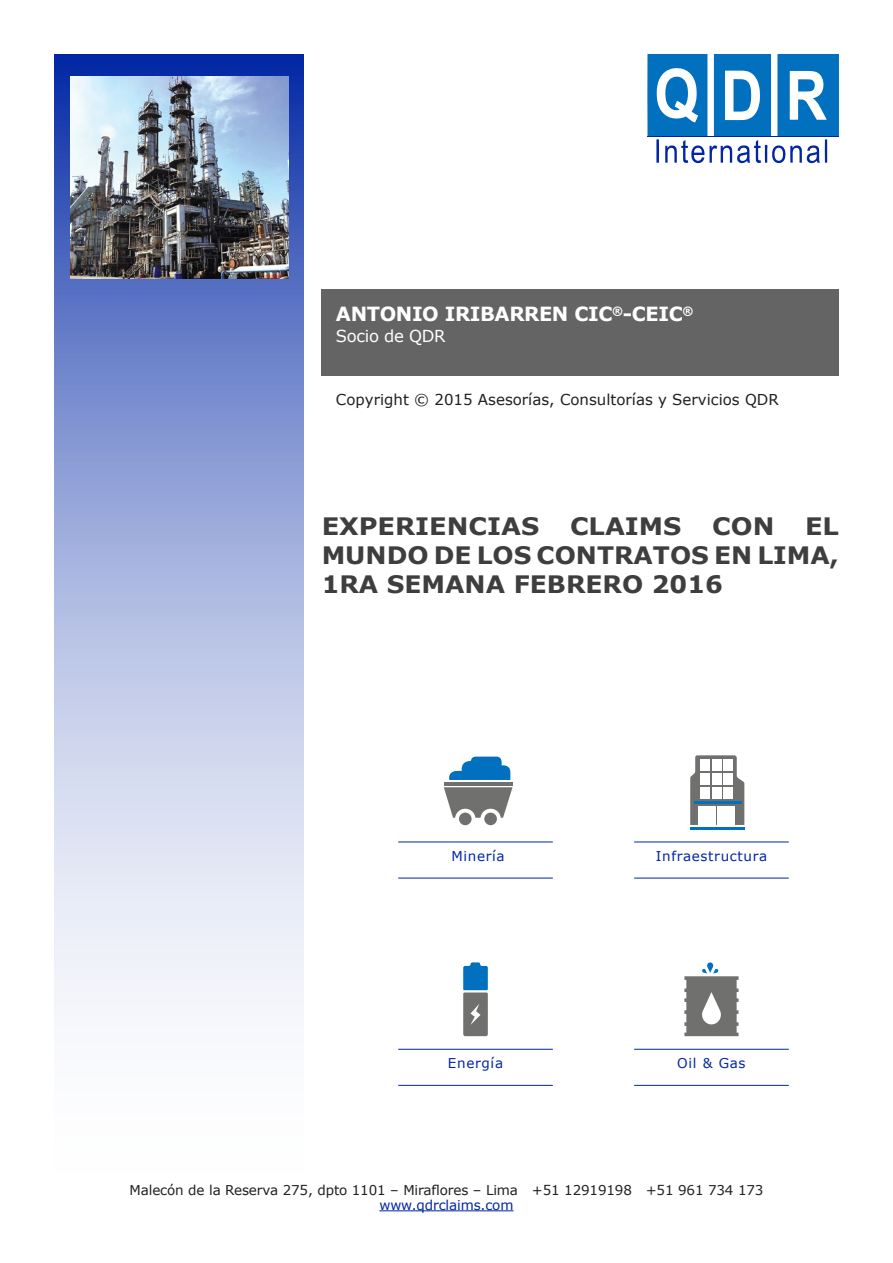
<style>
.page{position:relative;width:893px;height:1263px;background:#fff}
.page>*{position:absolute;margin:0;border:0;box-sizing:border-box;transform-origin:0 0}
.t1{font:700 24px/28.8px "MS Reference Sans Serif";color:#3e3e3f;text-align:justify;scale:1.07 1}
.t2{font:700 19.5px "MS Reference Sans Serif";letter-spacing:-.02em;color:#fff}
.t3{font:16.5px "MS Reference Sans Serif";letter-spacing:-.02em;color:#fff}
.t4{font:15px "MS Reference Sans Serif";color:#231f20}
.t5{font:13.5px "MS Reference Sans Serif";letter-spacing:-.01em;color:#231f20}
.Header_H1{font:13.5px "MS Reference Sans Serif";letter-spacing:.05em;color:#0026a3}
.Header_H1-2{font:13.5px "MS Reference Sans Serif";letter-spacing:-.01em;color:#0026a3}
</style>
<div class="page">
<svg style="left:54px;top:54px;width:250px;height:956px;background:#a9b5e0"></svg>
<hr style="left:444px;top:782px;width:68px;height:3px;background:#70706e">
<svg style="left:444px;top:787px;width:68px;height:39px"></svg>
<svg style="left:449px;top:756px;width:61px;height:24px"></svg>
<hr style="left:634px;top:841px;width:155px;height:1px;background:#0026a3">
<hr style="left:398px;top:1049px;width:155px;height:1px;background:#0026a3">
<hr style="left:634px;top:1049px;width:155px;height:1px;background:#0026a3">
<hr style="left:398px;top:841px;width:155px;height:1px;background:#0026a3">
<hr style="left:634px;top:878px;width:155px;height:1px;background:#0026a3">
<hr style="left:398px;top:1085px;width:155px;height:1px;background:#0026a3">
<hr style="left:634px;top:1085px;width:155px;height:1px;background:#0026a3">
<hr style="left:398px;top:878px;width:155px;height:1px;background:#0026a3">
<svg style="left:690px;top:755px;width:54px;height:70px"></svg>
<hr style="left:694px;top:802px;width:48px;height:2px;background:#0070bf">
<hr style="left:690px;top:827px;width:54px;height:2px;background:#0070bf">
<div style="left:700px;top:759px;width:10px;height:12px;background:#fff"></div>
<div style="left:712px;top:759px;width:10px;height:12px;background:#fff"></div>
<div style="left:723px;top:759px;width:10px;height:12px;background:#fff"></div>
<div style="left:700px;top:773px;width:10px;height:11px;background:#fff"></div>
<div style="left:712px;top:773px;width:10px;height:11px;background:#fff"></div>
<div style="left:723px;top:773px;width:10px;height:11px;background:#fff"></div>
<div style="left:700px;top:787px;width:10px;height:11px;background:#fff"></div>
<div style="left:712px;top:787px;width:10px;height:11px;background:#fff"></div>
<div style="left:723px;top:787px;width:10px;height:11px;background:#fff"></div>
<div style="left:698px;top:806px;width:18px;height:19px;background:#fff"></div>
<div style="left:718px;top:806px;width:17px;height:19px;background:#fff"></div>
<svg style="left:463px;top:962px;width:25px;height:74px;background:#5a809a"></svg>
<svg style="left:684px;top:962px;width:54px;height:74px"></svg>
<div style="left:322px;top:289px;width:517px;height:87px;background:#646464"></div>
<hr style="left:379px;top:1210px;width:134px;height:1px;background:#0026a3">
<svg style="left:647px;top:54px;width:192px;height:110px"></svg>
<img style="left:70px;top:77px;width:218px;height:202px">
<p class="t2" style="left:336px;top:301px;width:359px">ANTONIO IRIBARREN CIC<sup>®</sup>-CEIC<sup>®</sup></p>
<p class="t3" style="left:336px;top:325px;width:111px">Socio de QDR</p>
<p class="t4" style="left:336px;top:390px;width:444px">Copyright © 2015 Asesorías, Consultorías y Servicios QDR</p>
<p class="t1" style="left:322px;top:511px;width:205px">EXPERIENCIAS</p>
<p class="t1" style="left:570px;top:511px;width:106px">CLAIMS</p>
<p class="t1" style="left:712px;top:511px;width:60px">CON</p>
<p class="t1" style="left:322px;top:511px;width:485px;text-indent:483px">EL MUNDO DE LOS CONTRATOS EN LIMA, 1RA SEMANA FEBRERO 2016</p>
<p class="Header_H1" style="left:451px;top:848px;width:55px">Minería</p>
<p class="Header_H1" style="left:656px;top:848px;width:113px">Infraestructura</p>
<p class="Header_H1" style="left:448px;top:1055px;width:57px">Energía</p>
<p class="Header_H1" style="left:677px;top:1055px;width:70px">Oil &amp; Gas</p>
<p class="t5" style="left:130px;top:1181px;width:635px">Malecón de la Reserva 275, dpto 1101 – Miraflores – Lima +51 12919198 +51 961 734 173</p>
<p class="Header_H1-2" style="left:379px;top:1196px;width:136px">www.qdrclaims.com</p>
</div>
